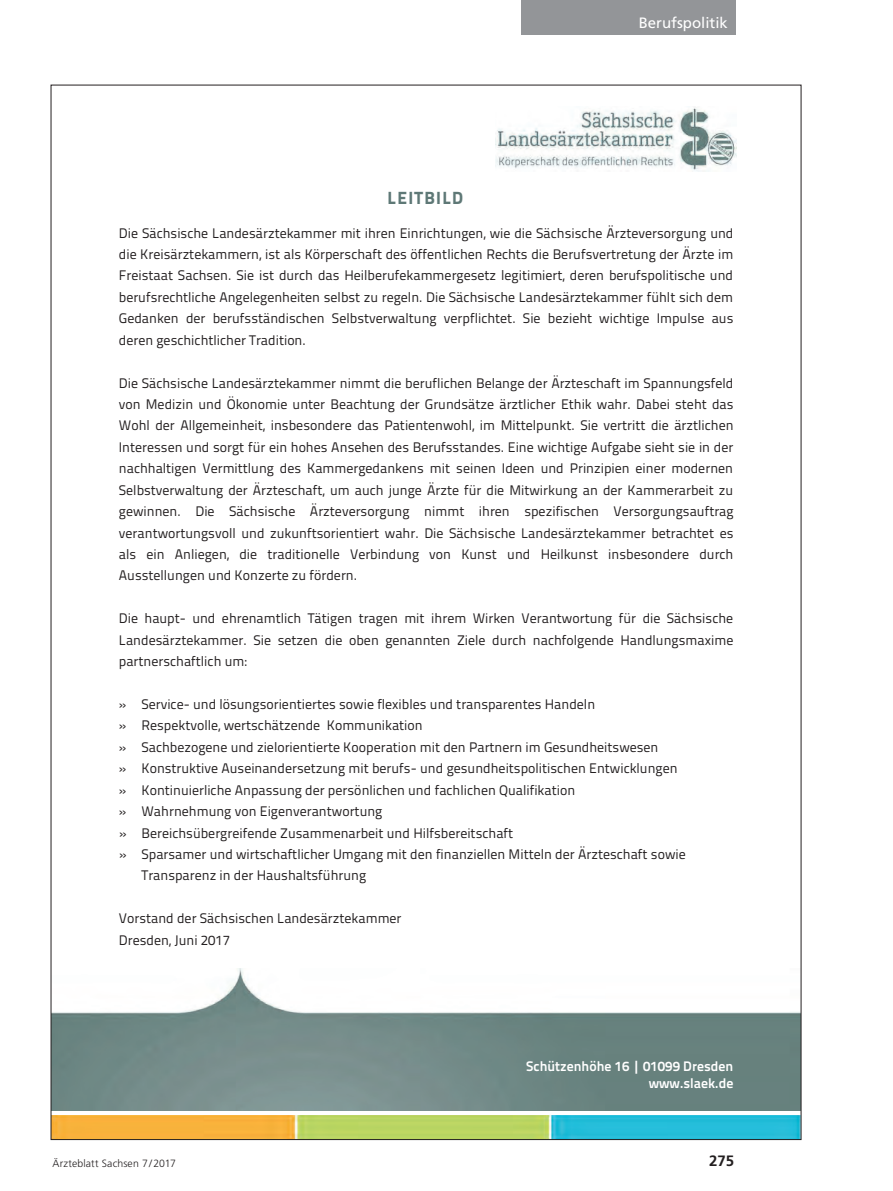
<style>
.page{position:relative;width:893px;height:1191px;background:#fff}
.page>*{position:absolute;margin:0;border:0;box-sizing:border-box;transform-origin:0 0}
.t1{font:800 17.55px "Titillium Text";letter-spacing:.07em;color:#5e7876}
.t2{font:15px "Frutiger";color:#fff}
.t3{font:700 15px "Frutiger";color:#231f20}
.t4{font:13.8px/21.5px "Titillium Text";color:#231f20;text-align:justify}
.t5{font:700 13.8px/16.5px "Titillium Text";color:#fff;text-align:right}
.t6{font:300 10.5px "Frutiger";letter-spacing:.015em;color:#231f20}
</style>
<div class="page">
<div style="left:522px;top:0;width:214px;height:34px;background:#939598"></div>
<img style="left:495px;top:107px;width:241px;height:64px">
<img style="left:53px;top:968px;width:746px;height:142px">
<img style="left:53px;top:1115px;width:746px;height:23px">
<p class="t2" style="left:639px;top:14px;width:91px">Berufspolitik</p>
<p class="t1" style="left:388px;top:184px;width:77px">LEITBILD</p>
<p class="t4" style="left:119px;top:221px;width:616px">Die Sächsische Landesärztekammer mit ihren Einrichtungen, wie die Sächsische Ärzteversorgung und die Kreisärztekammern, ist als Körperschaft des öffentlichen Rechts die Berufsvertretung der Ärzte im Freistaat Sachsen. Sie ist durch das Heilberufekammergesetz legitimiert, deren berufspolitische und berufsrechtliche Angelegenheiten selbst zu regeln. Die Sächsische Landesärztekammer fühlt sich dem Gedanken der berufsständischen Selbstverwaltung verpflichtet. Sie bezieht wichtige Impulse aus deren geschichtlicher Tradition.</p>
<p class="t4" style="left:119px;top:371px;width:616px">Die Sächsische Landesärztekammer nimmt die beruflichen Belange der Ärzteschaft im Spannungsfeld von Medizin und Ökonomie unter Beachtung der Grundsätze ärztlicher Ethik wahr. Dabei steht das Wohl der Allgemeinheit, insbesondere das Patientenwohl, im Mittelpunkt. Sie vertritt die ärztlichen Interessen und sorgt für ein hohes Ansehen des Berufsstandes. Eine wichtige Aufgabe sieht sie in der nachhaltigen Vermittlung des Kammergedankens mit seinen Ideen und Prinzipien einer modernen Selbstverwaltung der Ärzteschaft, um auch junge Ärzte für die Mitwirkung an der Kammerarbeit zu gewinnen. Die Sächsische Ärzteversorgung nimmt ihren spezifischen Versorgungsauftrag verantwortungsvoll und zukunftsorientiert wahr. Die Sächsische Landesärztekammer betrachtet es als ein Anliegen, die traditionelle Verbindung von Kunst und Heilkunst insbesondere durch Ausstellungen und Konzerte zu fördern.</p>
<p class="t4" style="left:119px;top:607px;width:616px">Die haupt- und ehrenamtlich Tätigen tragen mit ihrem Wirken Verantwortung für die Sächsische Landesärztekammer. Sie setzen die oben genannten Ziele durch nachfolgende Handlungsmaxime partnerschaftlich um:</p>
<p class="t4" style="left:119px;top:693px;width:478px">» Service- und lösungsorientiertes sowie flexibles und transparentes Handeln</p>
<p class="t4" style="left:119px;top:714px;width:305px">» Respektvolle, wertschätzende Kommunikation</p>
<p class="t4" style="left:119px;top:735px;width:541px">» Sachbezogene und zielorientierte Kooperation mit den Partnern im Gesundheitswesen</p>
<p class="t4" style="left:119px;top:757px;width:560px">» Konstruktive Auseinandersetzung mit berufs- und gesundheitspolitischen Entwicklungen</p>
<p class="t4" style="left:119px;top:778px;width:458px">» Kontinuierliche Anpassung der persönlichen und fachlichen Qualifikation</p>
<p class="t4" style="left:119px;top:800px;width:265px">» Wahrnehmung von Eigenverantwortung</p>
<p class="t4" style="left:119px;top:821px;width:396px">» Bereichsübergreifende Zusammenarbeit und Hilfsbereitschaft</p>
<p class="t4" style="left:119px;top:842px;width:568px">» Sparsamer und wirtschaftlicher Umgang mit den finanziellen Mitteln der Ärzteschaft sowie</p>
<p class="t4" style="left:142px;top:864px;width:226px">Transparenz in der Haushaltsführung</p>
<p class="t4" style="left:119px;top:907px;width:284px">Vorstand der Sächsischen Landesärztekammer<br>Dresden, Juni 2017</p>
<p class="t5" style="left:526px;top:1057px;width:209px">Schützenhöhe 16 | 01099 Dresden www.slaek.de</p>
<p class="t6" style="left:53px;top:1157px;width:125px">Ärzteblatt Sachsen 7/2017</p>
<p class="t3" style="left:709px;top:1151px;width:27px">275</p>
</div>
